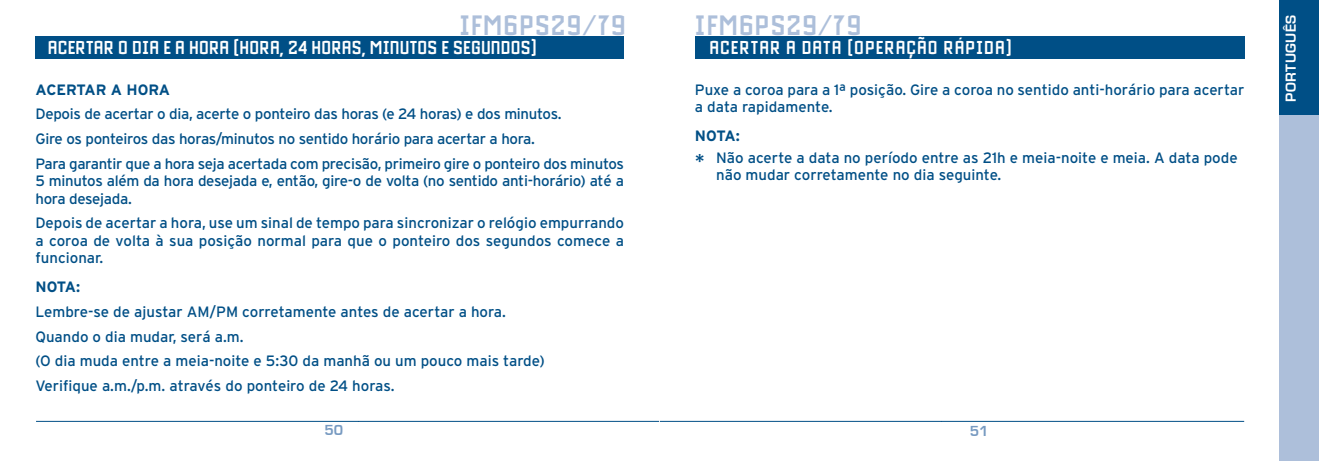
<style>
.page{position:relative;width:1319px;height:461px;background:#fff}
.page>*{position:absolute;margin:0;border:0;box-sizing:border-box;transform-origin:0 0}
.t1{font:700 30px "Drukpa";letter-spacing:.04em;color:#adbfda}
.t2{font:700 20px "Drukpa";letter-spacing:.01em;color:#fff}
.t3{font:700 20px "Drukpa";letter-spacing:.05em;color:#fff}
.t4{font:15px/24.5px "Interstate";letter-spacing:-.015em;color:#004f86}
.t5{font:700 15px "Interstate";letter-spacing:-.01em;color:#004f86}
.t6{font:700 15px "Eurostile";letter-spacing:.025em;color:#fff}
.t7{font:700 15px "Eurostile";color:#779ac1}
.s1{font-weight:700}
.s2{font-size:20px}
</style>
<div class="page">
<hr style="left:358px;top:421px;width:301px;height:1px;background:#004f86">
<hr style="left:36px;top:421px;width:322px;height:1px;background:#004f86">
<div style="left:35px;top:36px;width:589px;height:22px;background:#004f86"></div>
<div style="left:694px;top:36px;width:550px;height:22px;background:#004f86"></div>
<hr style="left:659px;top:421px;width:282px;height:1px;background:#004f86">
<hr style="left:941px;top:421px;width:302px;height:1px;background:#004f86">
<div style="left:1278px;top:0;width:40px;height:461px;background:#adbfda"></div>
<div style="left:1278px;top:0;width:40px;height:115px;background:#004f86"></div>
<h1 class="t1" style="left:459px;top:9px;width:168px">IFM6PS29/79</h1>
<h1 class="t1" style="left:694px;top:9px;width:168px">IFM6PS29/79</h1>
<h2 class="t2" style="left:48px;top:37px;width:490px">ACERTAR O DIA E A HORA (HORA, 24 HORAS, MINUTOS E SEGUNDOS)</h2>
<h2 class="t3" style="left:709px;top:37px;width:303px">ACERTAR A DATA (OPERAÇÃO RÁPIDA)</h2>
<p class="t4" style="left:694px;top:81px;width:551px;line-height:17.5px">Puxe a coroa para a 1ª posição. Gire a coroa no sentido anti-horário para acertar a data rapidamente.</p>
<p class="t4" style="left:694px;top:125px;width:544px;line-height:21px"><span class="s1">NOTA:<br></span><span class="s2">*</span> Não acerte a data no período entre as 21h e meia-noite e meia. A data pode</p>
<p class="t4" style="left:716px;top:162px;width:286px">não mudar corretamente no dia seguinte.</p>
<p class="t5" style="left:35px;top:81px;width:136px">ACERTAR A HORA</p>
<p class="t4" style="left:35px;top:102px;width:590px">Depois de acertar o dia, acerte o ponteiro das horas (e 24 horas) e dos minutos.<br>Gire os ponteiros das horas/minutos no sentido horário para acertar a hora.<br>Para garantir que a hora seja acertada com precisão, primeiro gire o ponteiro dos minutos</p>
<p class="t4" style="left:35px;top:172px;width:590px;line-height:17.5px">5 minutos além da hora desejada e, então, gire-o de volta (no sentido anti-horário) até a hora desejada.</p>
<p class="t4" style="left:35px;top:214px;width:590px;line-height:17.5px;text-align:justify">Depois de acertar a hora, use um sinal de tempo para sincronizar o relógio empurrando a coroa de volta à sua posição normal para que o ponteiro dos segundos comece a funcionar.</p>
<p class="t5" style="left:35px;top:279px;width:46px">NOTA:</p>
<p class="t4" style="left:35px;top:299px;width:510px">Lembre-se de ajustar AM/PM corretamente antes de acertar a hora.<br>Quando o dia mudar, será a.m.<br>(O dia muda entre a meia-noite e 5:30 da manhã ou um pouco mais tarde)<br>Verifique a.m./p.m. através do ponteiro de 24 horas.</p>
<p class="t7" style="left:324px;top:422px;width:20px">50</p>
<p class="t7" style="left:969px;top:422px;width:20px">51</p>
<p class="t6" style="left:1282px;top:101px;width:88px;rotate:-90deg">PORTUGUÊS</p>
</div>
